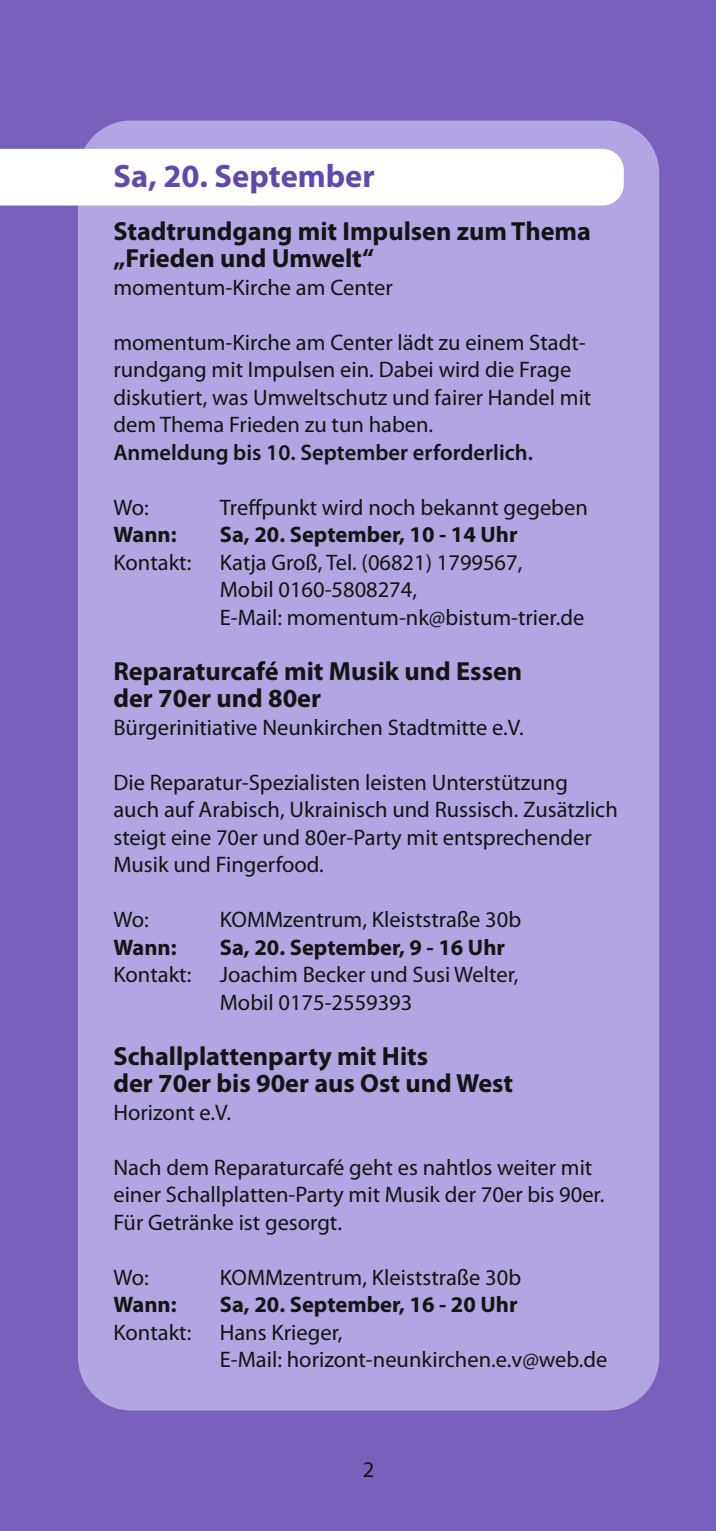
<style>
.page{position:relative;width:716px;height:1531px;background:#7761bc}
.page>*{position:absolute;margin:0;border:0;box-sizing:border-box;transform-origin:0 0}
.t1{font:700 32.5px "Myriad Pro";color:#5f49ac}
.t2{font:700 26.25px/27.5px "Myriad Pro";color:#131413}
.t3{font:22.5px/27.5px "Myriad Pro";color:#131413}
.t4{font:700 22.5px "Myriad Pro";color:#131413}
.t5{font:600 22.5px "Myriad Pro";color:#131413}
</style>
<div class="page">
<div style="left:78px;top:120px;width:581px;height:1290px;background:#b2a5e2;border-radius:53px"></div>
<div style="left:0;top:149px;width:624px;height:57px;background:#fff"></div>
<h1 class="t1" style="left:113px;top:158px;width:263px">Sa, 20. September</h1>
<p class="t2" style="left:113px;top:217px;width:479px">Stadtrundgang mit Impulsen zum Thema „Frieden und Umwelt“</p>
<p class="t3" style="left:113px;top:274px;width:281px">momentum-Kirche am Center</p>
<p class="t3" style="left:113px;top:329px;width:479px">momentum-Kirche am Center lädt zu einem Stadt&shy;rundgang mit Impulsen ein. Dabei wird die Frage diskutiert, was Umweltschutz und fairer Handel mit dem Thema Frieden zu tun haben.</p>
<p class="t5" style="left:113px;top:440px;width:421px">Anmeldung bis 10. September erforderlich.</p>
<p class="t3" style="left:113px;top:494px;width:37px">Wo:</p>
<p class="t3" style="left:220px;top:494px;width:369px">Treffpunkt wird noch bekannt gegeben</p>
<p class="t4" style="left:113px;top:522px;width:65px">Wann:</p>
<p class="t4" style="left:220px;top:522px;width:299px">Sa, 20. September, 10 - 14 Uhr</p>
<p class="t3" style="left:113px;top:549px;width:79px">Kontakt:</p>
<p class="t3" style="left:220px;top:549px;width:366px">Katja Groß, Tel. (06821) 1799567,<br>Mobil 0160-5808274,<br>E-Mail: momentum-nk@bistum-trier.de</p>
<p class="t2" style="left:113px;top:657px;width:410px">Reparaturcafé mit Musik und Essen der 70er und 80er</p>
<p class="t3" style="left:113px;top:714px;width:412px">Bürgerinitiative Neunkirchen Stadtmitte e.V.</p>
<p class="t3" style="left:113px;top:769px;width:506px">Die Reparatur-Spezialisten leisten Unterstützung auch auf Arabisch, Ukrainisch und Russisch. Zusätzlich steigt eine 70er und 80er-Party mit entsprechender Musik und Fingerfood.</p>
<p class="t3" style="left:113px;top:906px;width:37px">Wo:</p>
<p class="t3" style="left:220px;top:906px;width:303px">KOMMzentrum, Kleiststraße 30b</p>
<p class="t4" style="left:113px;top:934px;width:65px">Wann:</p>
<p class="t4" style="left:220px;top:934px;width:287px">Sa, 20. September, 9 - 16 Uhr</p>
<p class="t3" style="left:113px;top:961px;width:79px">Kontakt:</p>
<p class="t3" style="left:220px;top:961px;width:300px">Joachim Becker und Susi Welter,<br>Mobil 0175-2559393</p>
<p class="t2" style="left:113px;top:1042px;width:401px">Schallplattenparty mit Hits<br>der 70er bis 90er aus Ost und West</p>
<p class="t3" style="left:113px;top:1099px;width:119px">Horizont e.V.</p>
<p class="t3" style="left:113px;top:1154px;width:492px">Nach dem Reparaturcafé geht es nahtlos weiter mit einer Schallplatten-Party mit Musik der 70er bis 90er.<br>Für Getränke ist gesorgt.</p>
<p class="t3" style="left:113px;top:1264px;width:37px">Wo:</p>
<p class="t3" style="left:220px;top:1264px;width:303px">KOMMzentrum, Kleiststraße 30b</p>
<p class="t4" style="left:113px;top:1292px;width:65px">Wann:</p>
<p class="t4" style="left:220px;top:1292px;width:299px">Sa, 20. September, 16 - 20 Uhr</p>
<p class="t3" style="left:113px;top:1319px;width:79px">Kontakt:</p>
<p class="t3" style="left:220px;top:1319px;width:389px">Hans Krieger,<br>E-Mail: horizont-neunkirchen.e.v@web.de</p>
<p class="t3" style="left:363px;top:1456px;width:13px">2</p>
</div>
